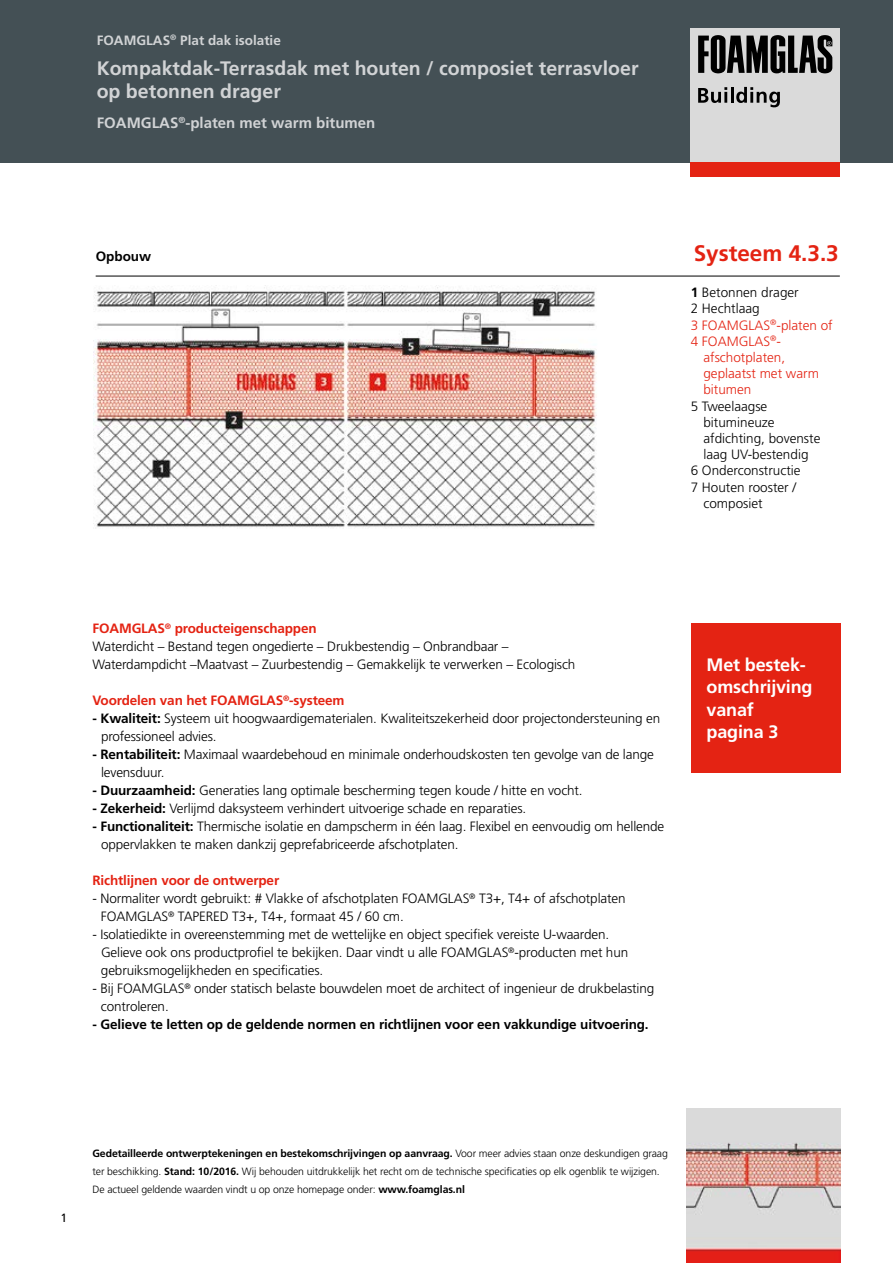
<style>
.page{position:relative;width:893px;height:1263px;background:#fff}
.page>*{position:absolute;margin:0;border:0;box-sizing:border-box;transform-origin:0 0}
.t1{font:700 22.5px "Frutiger LT Std";color:#e42313}
.t2{font:700 19.5px/23.4px "Frutiger LT Std";color:#d1d3d5}
.t3{font:700 18px/22.5px "Frutiger LT Std";letter-spacing:-.01em;color:#fff}
.t4{font:700 15px "Frutiger LT Std";color:#d1d3d5}
.t5{font:300 13.5px/18px "Frutiger LT Std";letter-spacing:-.01em;color:#000}
.t6{font:700 13.5px "Frutiger LT Std";letter-spacing:-.01em;color:#000}
.t7{font:300 13.5px "Frutiger LT Std";color:#e42313}
.t8{font:700 13.5px "Frutiger LT Std";letter-spacing:-.01em;color:#e42313}
.t9{font:700 13.5px "Frutiger LT Std";color:#d1d3d5}
.t10{font:12px "Frutiger LT Std";color:#000}
.t11{font:300 10.5px/18px "Frutiger LT Std";letter-spacing:-.01em;color:#000}
.s1{font-weight:700}
.s2{font-weight:700;color:#e42313}
</style>
<div class="page">
<div style="left:0;top:0;width:893px;height:162px;background:#445055"></div>
<div style="left:691px;top:28px;width:149px;height:134px;background:#dadada"></div>
<div style="left:691px;top:162px;width:149px;height:15px;background:#e42313"></div>
<svg style="left:698px;top:35px;width:134px;height:38px"></svg>
<svg style="left:698px;top:87px;width:29px;height:16px"></svg>
<hr style="left:731px;top:87px;width:3px;height:16px;background:#000">
<svg style="left:736px;top:87px;width:44px;height:20px"></svg>
<img style="left:93px;top:286px;width:504px;height:243px">
<hr style="left:96px;top:276px;width:744px;height:1px;background:#000">
<div style="left:691px;top:623px;width:149px;height:150px;background:#e42313"></div>
<img style="left:686px;top:1108px;width:154px;height:154px">
<p class="t9" style="left:97px;top:32px;width:186px">FOAMGLAS<sup>®</sup> Plat dak isolatie</p>
<h2 class="t2" style="left:97px;top:56px;width:543px">Kompaktdak-Terrasdak met houten / composiet terrasvloer op betonnen drager</h2>
<p class="t4" style="left:97px;top:114px;width:280px">FOAMGLAS<sup>®</sup>-platen met warm bitumen</p>
<p class="t6" style="left:96px;top:248px;width:57px">Opbouw</p>
<h1 class="t1" style="left:694px;top:240px;width:147px">Systeem 4.3.3</h1>
<p class="t5" style="left:691px;top:284px;width:110px"><span class="s1">1</span> Betonnen drager</p>
<p class="t5" style="left:691px;top:300px;width:71px">2 Hechtlaag</p>
<p class="t7" style="left:691px;top:317px;width:144px">3 FOAMGLAS<sup>®</sup>-platen of</p>
<p class="t7" style="left:691px;top:333px;width:92px">4 FOAMGLAS<sup>®</sup>-</p>
<p class="t7" style="left:703px;top:350px;width:83px">afschotplaten,</p>
<p class="t7" style="left:703px;top:366px;width:117px">geplaatst met warm</p>
<p class="t7" style="left:703px;top:382px;width:50px">bitumen</p>
<p class="t5" style="left:691px;top:397px;width:78px">5 Tweelaagse</p>
<p class="t5" style="left:703px;top:413px;width:73px">bitumineuze</p>
<p class="t5" style="left:703px;top:429px;width:119px">afdichting, bovenste</p>
<p class="t5" style="left:703px;top:446px;width:107px">laag UV-bestendig</p>
<p class="t5" style="left:691px;top:462px;width:112px">6 Onderconstructie</p>
<p class="t5" style="left:691px;top:478px;width:107px">7 Houten rooster /</p>
<p class="t5" style="left:703px;top:494px;width:61px">composiet</p>
<p class="t5" style="left:92px;top:620px;width:484px"><span class="s2">FOAMGLAS</span><sup>®</sup> <span class="s2">producteigenschappen<br></span>Waterdicht – Bestand tegen ongedierte – Drukbestendig – Onbrandbaar –<br>Waterdampdicht –Maatvast – Zuurbestendig – Gemakkelijk te verwerken – Ecologisch</p>
<p class="t8" style="left:92px;top:692px;width:254px">Voordelen van het FOAMGLAS<sup>®</sup>-systeem</p>
<p class="t5" style="left:101px;top:710px;width:561px;text-indent:-9px"><span class="s1">- Kwaliteit:</span> Systeem uit hoogwaardigematerialen. Kwaliteitszekerheid door projectondersteuning en professioneel advies.</p>
<p class="t5" style="left:101px;top:746px;width:554px;text-indent:-9px"><span class="s1">- Rentabiliteit:</span> Maximaal waardebehoud en minimale onderhoudskosten ten gevolge van de lange levensduur.</p>
<p class="t5" style="left:92px;top:782px;width:492px"><span class="s1">- Duurzaamheid:</span> Generaties lang optimale bescherming tegen koude / hitte en vocht.</p>
<p class="t5" style="left:92px;top:800px;width:435px"><span class="s1">- Zekerheid:</span> Verlijmd daksysteem verhindert uitvoerige schade en reparaties.</p>
<p class="t5" style="left:101px;top:818px;width:565px;text-indent:-9px"><span class="s1">- Functionaliteit:</span> Thermische isolatie en dampscherm in één laag. Flexibel en eenvoudig om hellende oppervlakken te maken dankzij geprefabriceerde afschotplaten.</p>
<p class="t8" style="left:92px;top:872px;width:188px">Richtlijnen voor de ontwerper</p>
<p class="t5" style="left:101px;top:890px;width:526px;text-indent:-9px">- Normaliter wordt gebruikt: # Vlakke of afschotplaten FOAMGLAS<sup>®</sup> T3+, T4+ of afschotplaten<br>FOAMGLAS<sup>®</sup> TAPERED T3+, T4+, formaat 45 / 60 cm.</p>
<p class="t5" style="left:101px;top:926px;width:529px;text-indent:-9px">- Isolatiedikte in overeenstemming met de wettelijke en object specifiek vereiste U-waarden.<br>Gelieve ook ons productprofiel te bekijken. Daar vindt u alle FOAMGLAS<sup>®</sup>-producten met hun gebruiksmogelijkheden en specificaties.</p>
<p class="t5" style="left:101px;top:980px;width:555px;text-indent:-8px">- Bij FOAMGLAS<sup>®</sup> onder statisch belaste bouwdelen moet de architect of ingenieur de drukbelasting controleren.</p>
<p class="t6" style="left:92px;top:1016px;width:558px">- Gelieve te letten op de geldende normen en richtlijnen voor een vakkundige uitvoering.</p>
<h3 class="t3" style="left:707px;top:653px;width:108px">Met bestek&shy;omschrijving vanaf pagina 3</h3>
<p class="t10" style="left:61px;top:1210px;width:8px">1</p>
<p class="t11" style="left:92px;top:1144px;width:577px"><span class="s1">Gedetailleerde ontwerptekeningen en bestekomschrijvingen op aanvraag.</span> Voor meer advies staan onze deskundigen graag ter beschikking. <span class="s1">Stand: 10/2016.</span> Wij behouden uitdrukkelijk het recht om de technische specificaties op elk ogenblik te wijzigen.<br>De actueel geldende waarden vindt u op onze homepage onder: <span class="s1">www.foamglas.nl</span></p>
</div>
